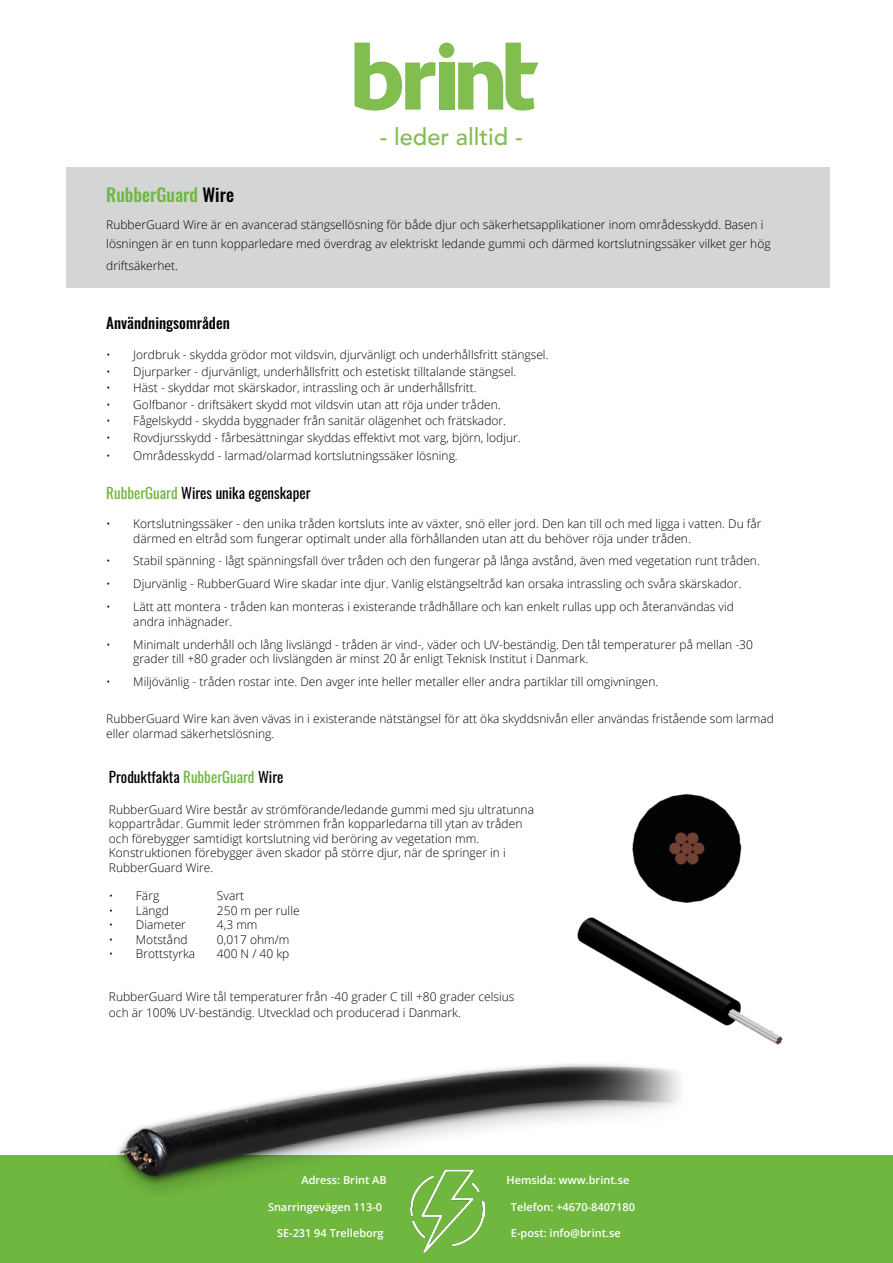
<style>
.page{position:relative;width:893px;height:1263px;background:#fff}
.page>*{position:absolute;margin:0;border:0;box-sizing:border-box;transform-origin:0 0}
.t1{font:500 23.7px "Avenir";color:#82bd4f}
.t2{font:500 18px "Oswald";color:#70b740}
.t3{font:15px "Oswald";color:#000}
.t4{font:500 15px "Oswald";color:#000}
.t5{font:300 12px/14.4px "Open Sans";color:#000}
.t6{font:600 10.95px "Open Sans";color:#fff}
.s1{color:#000}
.s2{color:#70b73f}
</style>
<div class="page">
<div style="left:0;top:1155px;width:893px;height:108px;background:#70b73f"></div>
<img style="left:410px;top:1197px;width:74px;height:56px">
<svg style="left:354px;top:43px;width:82px;height:68px"></svg>
<svg style="left:458px;top:43px;width:80px;height:68px"></svg>
<div style="left:439px;top:63px;width:15px;height:47px;background:#82bd4f"></div>
<div style="left:439px;top:43px;width:15px;height:15px;background:#82bd4f;border-radius:50%"></div>
<div style="left:67px;top:167px;width:763px;height:120px;background:#d4d5d5"></div>
<img style="left:577px;top:793px;width:206px;height:252px">
<img style="left:117px;top:1064px;width:563px;height:133px">
<h1 class="t1" style="left:380px;top:120px;width:144px">- leder alltid -</h1>
<h2 class="t2" style="left:106px;top:185px;width:129px">RubberGuard <span class="s1">Wire</span></h2>
<p class="t5" style="left:106px;top:215px;width:666px;line-height:18.6px">RubberGuard Wire är en avancerad stängsellösning för både djur och säkerhetsapplikationer inom områdesskydd. Basen i lösningen är en tunn kopparledare med överdrag av elektriskt ledande gummi och därmed kortslutningssäker vilket ger hög</p>
<p class="t5" style="left:106px;top:258px;width:73px">driftsäkerhet.</p>
<p class="t4" style="left:106px;top:315px;width:125px">Användningsområden</p>
<p class="t5" style="left:106px;top:347px;width:444px">• Jordbruk - skydda grödor mot vildsvin, djurvänligt och underhållsfritt stängsel.</p>
<p class="t5" style="left:106px;top:364px;width:411px">• Djurparker - djurvänligt, underhållsfritt och estetiskt tilltalande stängsel.</p>
<p class="t5" style="left:106px;top:380px;width:372px">• Häst - skyddar mot skärskador, intrassling och är underhållsfritt.</p>
<p class="t5" style="left:106px;top:397px;width:396px">• Golfbanor - driftsäkert skydd mot vildsvin utan att röja under tråden.</p>
<p class="t5" style="left:106px;top:413px;width:401px">• Fågelskydd - skydda byggnader från sanitär olägenhet och frätskador.</p>
<p class="t5" style="left:106px;top:430px;width:416px">• Rovdjursskydd - fårbesättningar skyddas effektivt mot varg, björn, lodjur.</p>
<p class="t5" style="left:106px;top:448px;width:353px">• Områdesskydd - larmad/olarmad kortslutningssäker lösning.</p>
<p class="t3" style="left:106px;top:480px;width:206px"><span class="s2">RubberGuard</span> Wires unika egenskaper</p>
<p class="t5" style="left:133px;top:516px;width:630px;text-indent:-27px">• Kortslutningssäker - den unika tråden kortsluts inte av växter, snö eller jord. Den kan till och med ligga i vatten. Du får därmed en eltråd som fungerar optimalt under alla förhållanden utan att du behöver röja under tråden.</p>
<p class="t5" style="left:106px;top:554px;width:655px">• Stabil spänning - lågt spänningsfall över tråden och den fungerar på långa avstånd, även med vegetation runt tråden.</p>
<p class="t5" style="left:106px;top:576px;width:637px">• Djurvänlig - RubberGuard Wire skadar inte djur. Vanlig elstängseltråd kan orsaka intrassling och svåra skärskador.</p>
<p class="t5" style="left:133px;top:599px;width:602px;text-indent:-27px">• Lätt att montera - tråden kan monteras i existerande trådhållare och kan enkelt rullas upp och återanvändas vid andra inhägnader.</p>
<p class="t5" style="left:133px;top:637px;width:621px;text-indent:-27px">• Minimalt underhåll och lång livslängd - tråden är vind-, väder och UV-beständig. Den tål temperaturer på mellan -30 grader till +80 grader och livslängden är minst 20 år enligt Teknisk Institut i Danmark.</p>
<p class="t5" style="left:106px;top:674px;width:553px">• Miljövänlig - tråden rostar inte. Den avger inte heller metaller eller andra partiklar till omgivningen.</p>
<p class="t5" style="left:106px;top:711px;width:669px">RubberGuard Wire kan även vävas in i existerande nätstängsel för att öka skyddsnivån eller användas fristående som larmad eller olarmad säkerhetslösning.</p>
<p class="t3" style="left:109px;top:764px;width:176px">Produktfakta <span class="s2">RubberGuard</span> Wire</p>
<p class="t5" style="left:109px;top:802px;width:427px">RubberGuard Wire består av strömförande/ledande gummi med sju ultratunna koppartrådar. Gummit leder strömmen från kopparledarna till ytan av tråden och förebygger samtidigt kortslutning vid beröring av vegetation mm.<br>Konstruktionen förebygger även skador på större djur, när de springer in i RubberGuard Wire.</p>
<p class="t5" style="left:109px;top:888px;width:52px">• Färg</p>
<p class="t5" style="left:217px;top:888px;width:29px">Svart</p>
<p class="t5" style="left:109px;top:903px;width:62px">• Längd</p>
<p class="t5" style="left:217px;top:903px;width:84px">250 m per rulle</p>
<p class="t5" style="left:109px;top:917px;width:79px">• Diameter</p>
<p class="t5" style="left:217px;top:917px;width:42px">4,3 mm</p>
<p class="t5" style="left:109px;top:932px;width:80px">• Motstånd</p>
<p class="t5" style="left:217px;top:932px;width:74px">0,017 ohm/m</p>
<p class="t5" style="left:109px;top:946px;width:88px">• Brottstyrka</p>
<p class="t5" style="left:217px;top:946px;width:74px">400 N / 40 kp</p>
<p class="t5" style="left:109px;top:988px;width:407px;line-height:16.2px">RubberGuard Wire tål temperaturer från -40 grader C till +80 grader celsius och är 100% UV-beständig. Utvecklad och producerad i Danmark.</p>
<p class="t6" style="left:301px;top:1173px;width:87px">Adress: Brint AB</p>
<p class="t6" style="left:268px;top:1199px;width:116px">Snarringevägen 113-0</p>
<p class="t6" style="left:277px;top:1225px;width:108px">SE-231 94 Trelleborg</p>
<p class="t6" style="left:506px;top:1173px;width:124px">Hemsida: www.brint.se</p>
<p class="t6" style="left:511px;top:1199px;width:125px">Telefon: +4670-8407180</p>
<p class="t6" style="left:511px;top:1225px;width:111px">E-post: info@brint.se</p>
</div>
